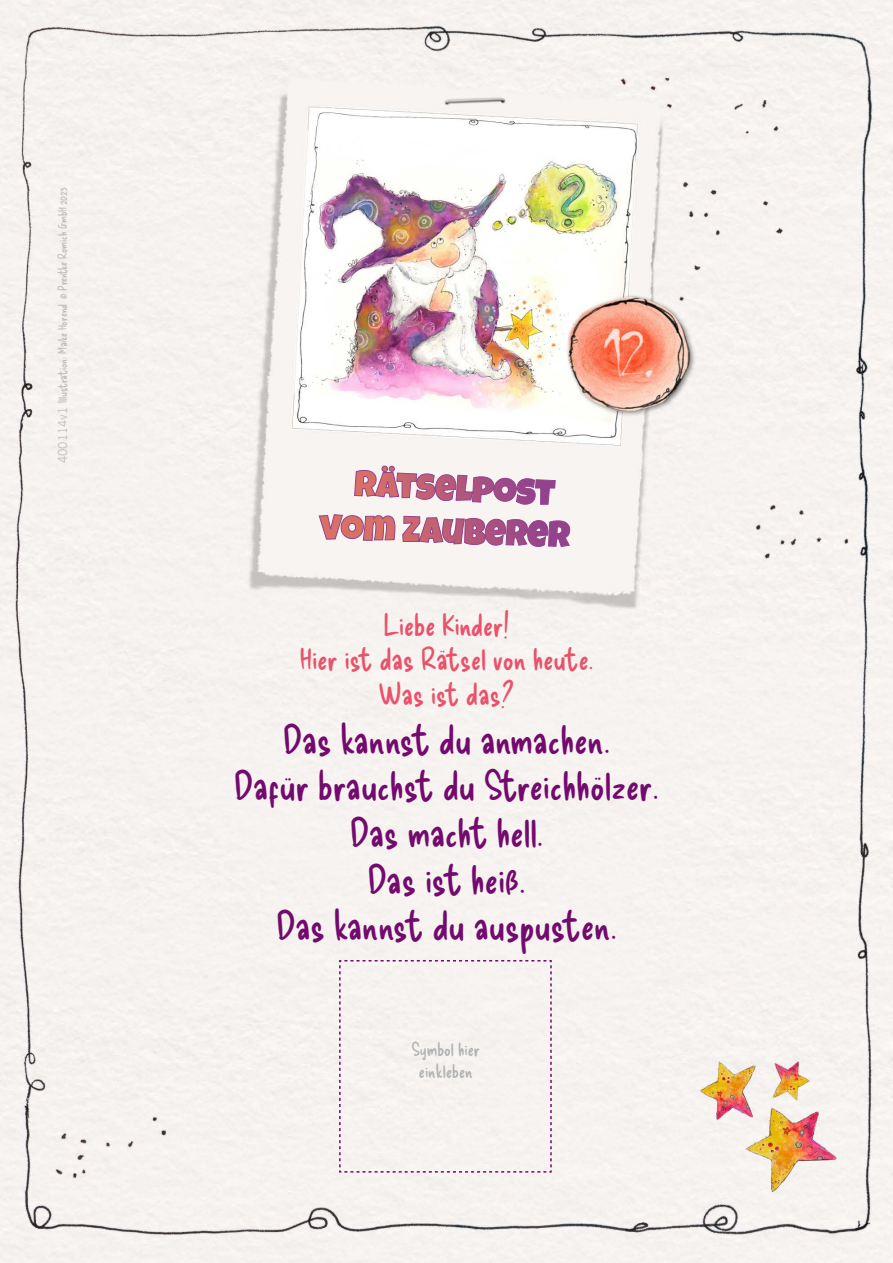
<style>
.page{position:relative;width:893px;height:1263px;background:#fff}
.page>*{position:absolute;margin:0;border:0;box-sizing:border-box;transform-origin:0 0}
.t1{font:38.85px/46.7px "Delicious Handrawn";color:#730a6d;text-align:center}
.t2{font:29.55px/34.5px "Delicious Handrawn";color:#e8526b;text-align:center}
.t3{font:18px/21.6px "Delicious Handrawn";color:#b1b3b4;text-align:center}
.t4{font:12px "Delicious Handrawn";color:#b1b3b4}
.s1{font-family:"News Gothic"}
</style>
<div class="page">
<img style="left:0;top:0;width:893px;height:1263px">
<img style="left:544px;top:283px;width:160px;height:148px">
<div style="left:338px;top:959px;width:214px;height:214px;background:#f6f2ef"></div>
<svg style="left:318px;top:465px;width:253px;height:82px"></svg>
<svg style="left:602px;top:328px;width:52px;height:51px;background:#f86e4b"></svg>
<p class="t4" style="left:55px;top:463px;width:277px;rotate:-90deg"><span class="s1">400114v1</span> Illustration: Maike Horend © Prentke Romich GmbH 2023</p>
<p class="t2" style="left:300px;top:608px;width:295px">Liebe Kinder!<br>Hier ist das Rätsel von heute.<br>Was ist das?</p>
<p class="t1" style="left:234px;top:716px;width:426px">Das kannst du anmachen.<br>Dafür brauchst du Streichhölzer.<br>Das macht hell.<br>Das ist heiß.<br>Das kannst du auspusten.</p>
<p class="t3" style="left:411px;top:1039px;width:70px">Symbol hier einkleben</p>
</div>
